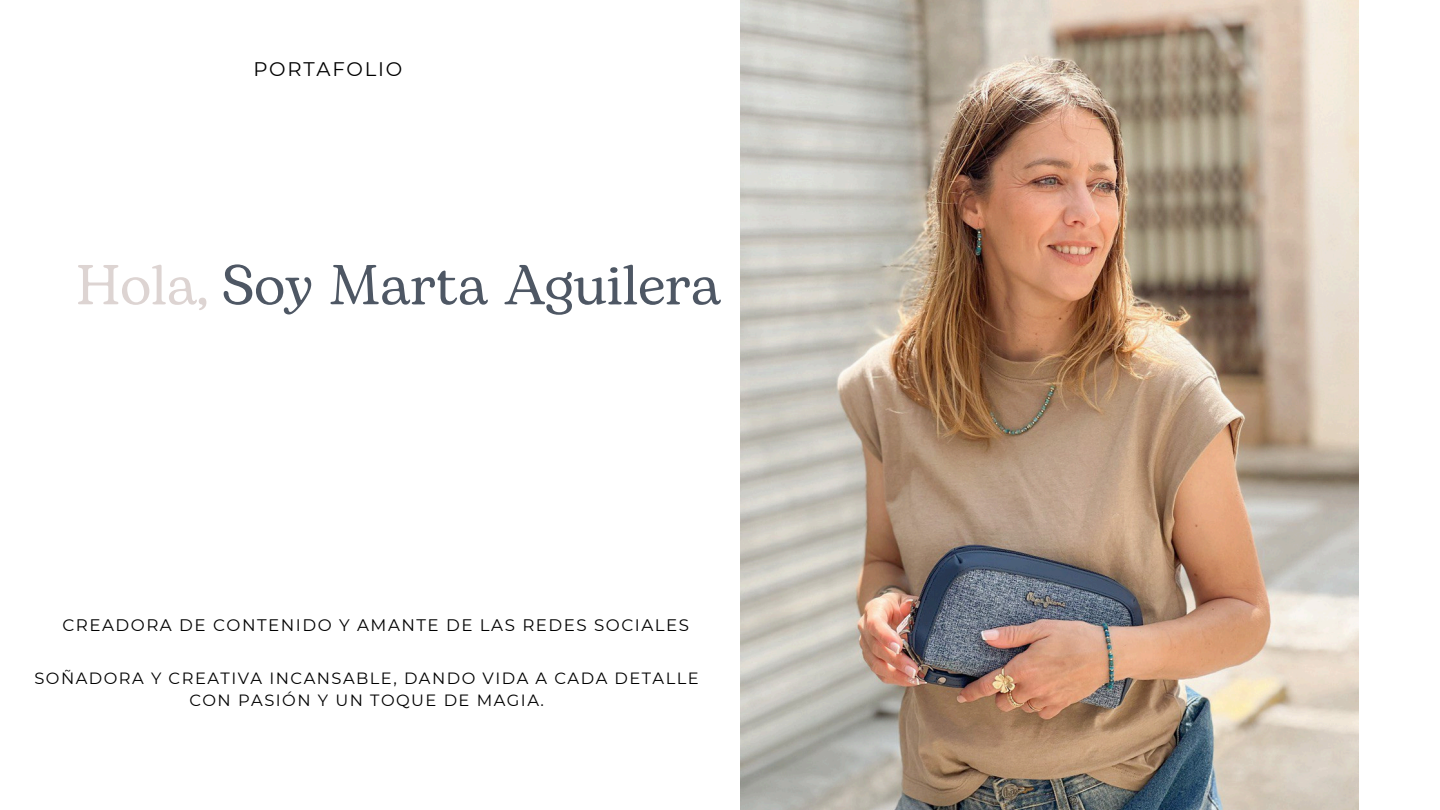
<style>
.page{position:relative;width:1440px;height:810px;background:#fff}
.page>*{position:absolute;margin:0;border:0;box-sizing:border-box;transform-origin:0 0}
.t1{font:56px "Bogart";color:#4e5764}
.t2{font:19.7px "Montserrat";letter-spacing:.09em;color:#000}
.t3{font:16.7px "Montserrat";letter-spacing:.09em;color:#000}
.t4{font:16.3px/21.8px "Montserrat";letter-spacing:.09em;color:#000;text-align:center}
.s1{color:#ddd4d2}
</style>
<div class="page">
<img style="left:740px;top:0;width:619px;height:810px">
<h1 class="t2" style="left:253px;top:57px;width:151px">PORTAFOLIO</h1>
<p class="t1" style="left:76px;top:245px;width:646px"><span class="s1">Hola,</span> Soy Marta Aguilera</p>
<p class="t3" style="left:62px;top:615px;width:628px">CREADORA DE CONTENIDO Y AMANTE DE LAS REDES SOCIALES</p>
<p class="t4" style="left:34px;top:667px;width:666px">SOÑADORA Y CREATIVA INCANSABLE, DANDO VIDA A CADA DETALLE<br>CON PASIÓN Y UN TOQUE DE MAGIA.</p>
</div>
